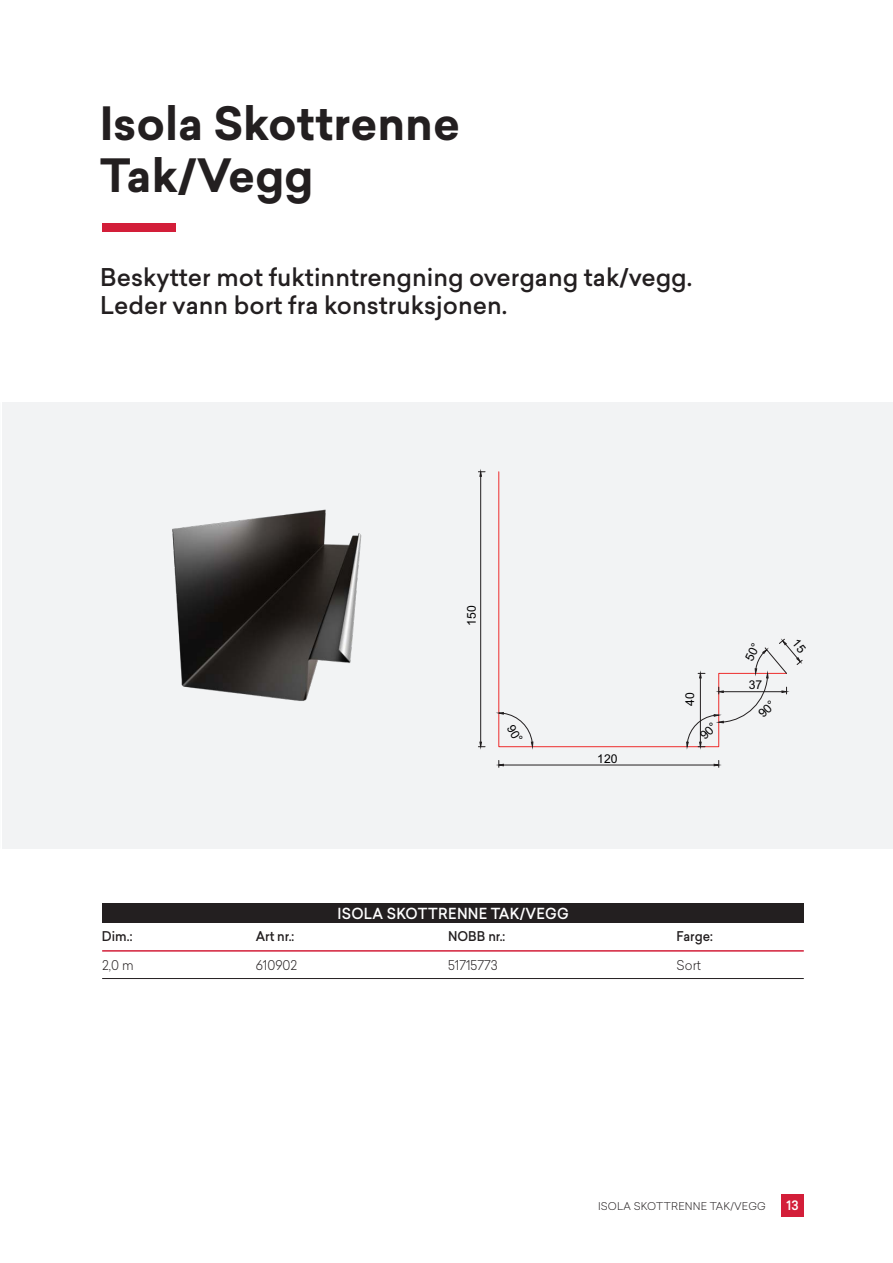
<style>
.page{position:relative;width:893px;height:1263px;background:#fff}
.page>*{position:absolute;margin:0;border:0;box-sizing:border-box;transform-origin:0 0}
.t1{font:700 45px/52.5px "Sailec";color:#231f20}
.t2{font:500 24px/28.5px "Sailec";color:#231f20}
.t3{font:500 15px "Sailec";letter-spacing:.02em;color:#fff;scale:.94 1}
.t4{font:500 13.2px "Sailec";color:#231f20;scale:.94 1}
.t5{font:300 13.2px "Sailec";color:#231f20;scale:.94 1}
.t6{font:500 12.75px "Sailec";color:#fff}
.t7{font:12.15px "Arial";color:#000001}
.t8{font:300 10.5px "Sailec";letter-spacing:.02em;color:#231f20}
</style>
<div class="page">
<div style="left:781px;top:1194px;width:23px;height:23px;background:#d31e39"></div>
<div style="left:2px;top:402px;width:447px;height:446px;background:#f2f3f4"></div>
<div style="left:449px;top:402px;width:444px;height:446px;background:#f2f3f4"></div>
<div style="left:102px;top:224px;width:74px;height:8px;background:#d31e39"></div>
<div style="left:102px;top:904px;width:702px;height:19px;background:#231f20"></div>
<hr style="left:102px;top:978px;width:702px;height:1px;background:#231f20">
<hr style="left:102px;top:950px;width:702px;height:2px;background:#d31e39">
<img style="left:172px;top:509px;width:190px;height:192px">
<svg style="left:498px;top:471px;width:188px;height:276px"></svg>
<hr style="left:480px;top:476px;width:1px;height:266px;background:#231f20">
<svg style="left:478px;top:471px;width:7px;height:6px"></svg>
<svg style="left:478px;top:741px;width:7px;height:6px"></svg>
<hr style="left:503px;top:765px;width:211px;height:1px;background:#231f20">
<svg style="left:498px;top:760px;width:6px;height:7px"></svg>
<svg style="left:713px;top:760px;width:6px;height:7px"></svg>
<svg style="left:498px;top:712px;width:36px;height:35px"></svg>
<svg style="left:686px;top:638px;width:117px;height:109px"></svg>
<h1 class="t1" style="left:100px;top:98px;width:361px">Isola Skottrenne<br>Tak/Vegg</h1>
<p class="t2" style="left:100px;top:263px;width:594px">Beskytter mot fuktinntrengning overgang tak/vegg.<br>Leder vann bort fra konstruksjonen.</p>
<p class="t7" style="left:463px;top:626px;width:22px;rotate:-90deg">150</p>
<p class="t7" style="left:597px;top:750px;width:22px">120</p>
<p class="t7" style="left:682px;top:705px;width:15px;rotate:-90deg">40</p>
<p class="t7" style="left:749px;top:677px;width:15px">37</p>
<p class="t3" style="left:337px;top:903px;width:248px">ISOLA SKOTTRENNE TAK/VEGG</p>
<p class="t4" style="left:102px;top:927px;width:34px">Dim.:</p>
<p class="t4" style="left:256px;top:927px;width:43px">Art nr.:</p>
<p class="t4" style="left:448px;top:927px;width:63px">NOBB nr.:</p>
<p class="t4" style="left:677px;top:927px;width:40px">Farge:</p>
<p class="t5" style="left:102px;top:956px;width:35px">2,0 m</p>
<p class="t5" style="left:256px;top:956px;width:46px">610902</p>
<p class="t5" style="left:448px;top:956px;width:54px">51715773</p>
<p class="t5" style="left:677px;top:956px;width:27px">Sort</p>
<p class="t8" style="left:598px;top:1198px;width:169px">ISOLA SKOTTRENNE TAK/VEGG</p>
<p class="t6" style="left:787px;top:1197px;width:14px">13</p>
</div>
